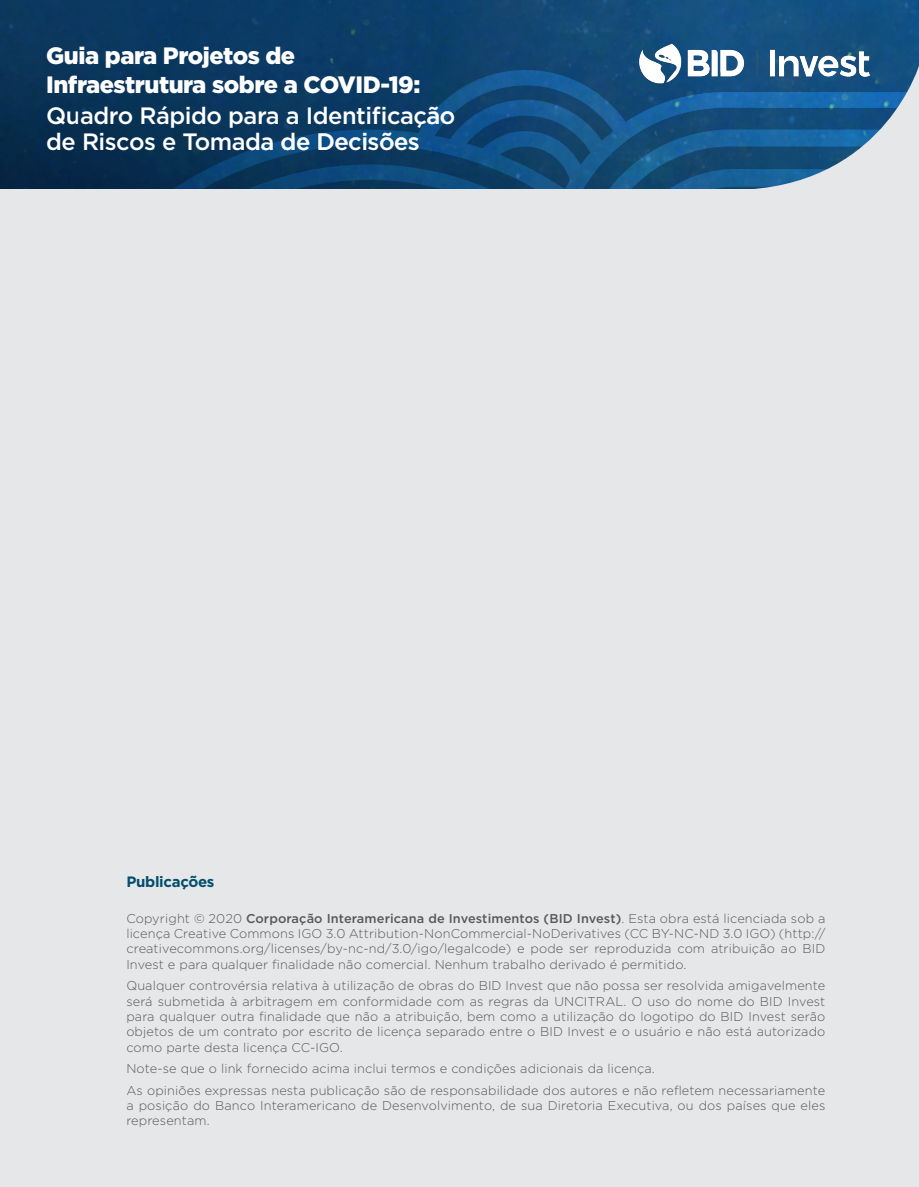
<style>
.page{position:relative;width:919px;height:1187px;background:#fff}
.page>*{position:absolute;margin:0;border:0;box-sizing:border-box;transform-origin:0 0}
.t1{font:500 23.7px/25.5px "Gotham";letter-spacing:-.02em;color:#fff}
.t2{font:900 23.7px/28.5px "Gotham";letter-spacing:-.02em;color:#fff}
.t3{font:700 15px "Gotham";letter-spacing:-.02em;color:#014e6d}
.t4{font:300 12.75px/15.3px "Gotham";letter-spacing:.01em;color:#57585a;text-align:justify}
.s1{font-weight:500}
</style>
<div class="page">
<div style="left:0;top:0;width:918px;height:1186px;background:#e6e7e9"></div>
<img style="left:0;top:0;width:918px;height:189px">
<img style="left:635px;top:42px;width:238px;height:15px">
<div style="left:401px;top:68px;width:31px;height:54px;background:#0b3b67"></div>
<svg style="left:91px;top:122px;width:341px;height:67px;background:#093960"></svg>
<svg style="left:432px;top:57px;width:486px;height:132px;background:#2f6590"></svg>
<h1 class="t2" style="left:46px;top:41px;width:376px">Guia para Projetos de<br>Infraestrutura sobre a COVID-19:</h1>
<h1 class="t1" style="left:46px;top:103px;width:411px">Quadro Rápido para a Identificação de Riscos e Tomada de Decisões</h1>
<p class="t3" style="left:126px;top:871px;width:90px">Publicações</p>
<p class="t4" style="left:126px;top:910px;width:700px">Copyright © 2020 <span class="s1">Corporação Interamericana de Investimentos (BID Invest)</span>. Esta obra está licenciada sob a licença Creative Commons IGO 3.0 Attribution-NonCommercial-NoDerivatives (CC BY-NC-ND 3.0 IGO) (http:// creativecommons.org/licenses/by-nc-nd/3.0/igo/legalcode) e pode ser reproduzida com atribuição ao BID Invest e para qualquer finalidade não comercial. Nenhum trabalho derivado é permitido.</p>
<p class="t4" style="left:126px;top:977px;width:700px">Qualquer controvérsia relativa à utilização de obras do BID Invest que não possa ser resolvida amigavelmente será submetida à arbitragem em conformidade com as regras da UNCITRAL. O uso do nome do BID Invest para qualquer outra finalidade que não a atribuição, bem como a utilização do logotipo do BID Invest serão objetos de um contrato por escrito de licença separado entre o BID Invest e o usuário e não está autorizado como parte desta licença CC-IGO.</p>
<p class="t4" style="left:126px;top:1057px;width:700px;line-height:21.6px">Note-se que o link fornecido acima inclui termos e condições adicionais da licença.<br>As opiniões expressas nesta publicação são de responsabilidade dos autores e não refletem necessariamente</p>
<p class="t4" style="left:126px;top:1097px;width:700px">a posição do Banco Interamericano de Desenvolvimento, de sua Diretoria Executiva, ou dos países que eles representam.</p>
</div>
